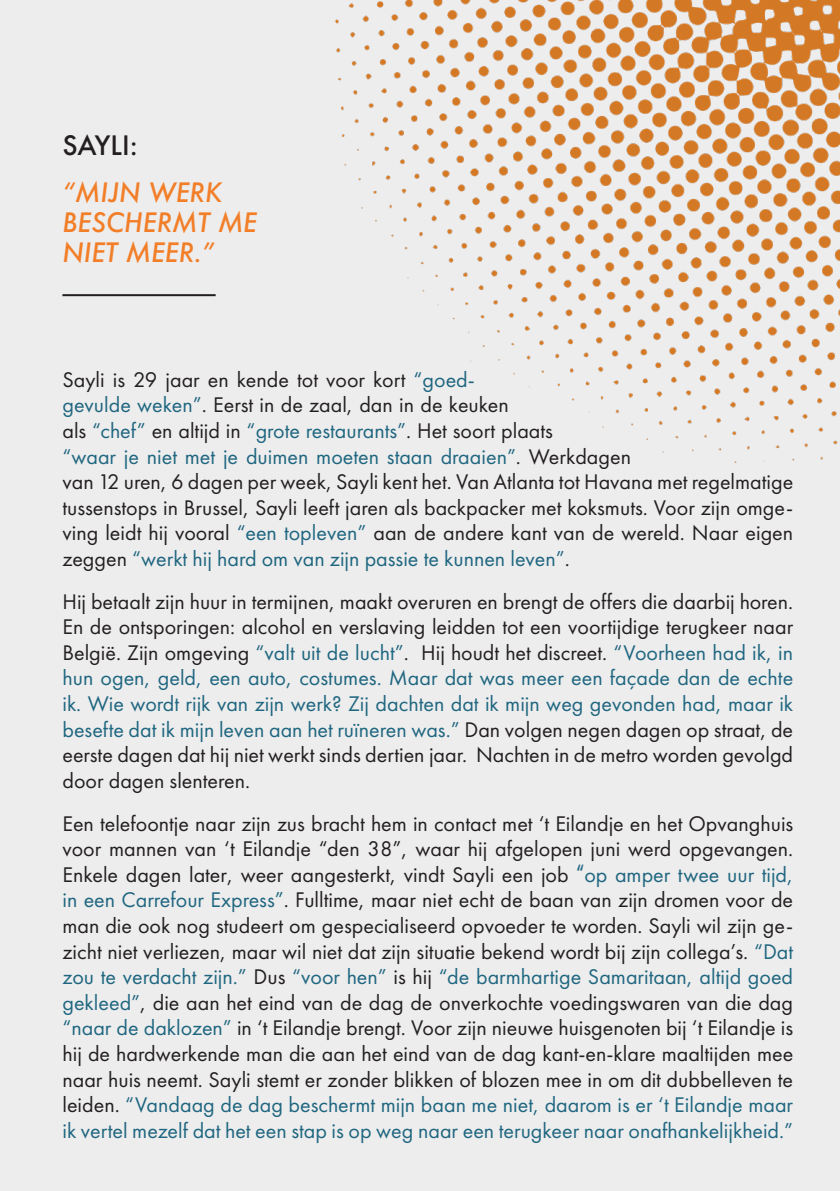
<style>
.page{position:relative;width:840px;height:1191px;background:#fff}
.page>*{position:absolute;margin:0;border:0;box-sizing:border-box;transform-origin:0 0}
.t1{font:italic 500 26px/30px "Futura";color:#f27e28}
.t2{font:500 26px "Futura";letter-spacing:-.005em;color:#231f20}
.t3{font:22px/25.6px "Futura PT";color:#231f20;text-align:justify}
.s1{color:#1f6680}
.s2{font-family:"Futura";font-weight:500;font-stretch:condensed;color:#1f6680}
</style>
<div class="page">
<div style="left:0;top:0;width:839px;height:1191px;background:#ededed"></div>
<hr style="left:62px;top:294px;width:153px;height:2px;background:#231f20">
<img style="left:335px;top:0;width:504px;height:463px">
<p class="t2" style="left:62px;top:127px;width:77px">SAYLI:</p>
<p class="t1" style="left:62px;top:177px;width:196px">“MIJN WERK<br>BESCHERMT ME<br>NIET MEER.”</p>
<p class="t3" style="left:62px;top:366px;width:732px;text-align:left">Sayli is 29 jaar en kende tot voor kort <span class="s1">“goed-<br>gevulde weken”</span>. Eerst in de zaal, dan in de keuken<br>als <span class="s1">“chef”</span> en altijd in <span class="s1">“grote restaurants”</span>. Het soort plaats<br><span class="s1">“waar je niet met je duimen moeten staan draaien”</span>. Werkdagen<br>van 12 uren, 6 dagen per week, Sayli kent het. Van Atlanta tot Havana met regelmatige tussenstops in Brussel, Sayli leeft jaren als backpacker met koksmuts. Voor zijn omge&shy;ving leidt hij vooral <span class="s1">“een topleven”</span> aan de andere kant van de wereld. Naar eigen zeggen <span class="s1">“werkt hij hard om van zijn passie te kunnen leven”</span>.</p>
<p class="t3" style="left:62px;top:588px;width:732px">Hij betaalt zijn huur in termijnen, maakt overuren en brengt de offers die daarbij horen.<br>En de ontsporingen: alcohol en verslaving leidden tot een voortijdige terugkeer naar België. Zijn omgeving <span class="s1">“valt uit de lucht”</span>. Hij houdt het discreet. <span class="s1">“Voorheen had ik, in hun ogen, geld, een auto, costumes. Maar dat was meer een façade dan de echte ik. Wie wordt rijk van zijn werk? Zij dachten dat ik mijn weg gevonden had, maar ik besefte dat ik mijn leven aan het ruïneren was.”</span> Dan volgen negen dagen op straat, de eerste dagen dat hij niet werkt sinds dertien jaar. Nachten in de metro worden gevolgd door dagen slenteren.</p>
<p class="t3" style="left:62px;top:810px;width:732px">Een telefoontje naar zijn zus bracht hem in contact met ‘t Eilandje en het Opvanghuis voor mannen van ‘t Eilandje “den 38”, waar hij afgelopen juni werd opgevangen.<br>Enkele dagen later, weer aangesterkt, vindt Sayli een job <span class="s2">“</span><span class="s1">op amper twee uur tijd, in een Carrefour Express”</span>. Fulltime, maar niet echt de baan van zijn dromen voor de man die ook nog studeert om gespecialiseerd opvoeder te worden. Sayli wil zijn ge&shy;zicht niet verliezen, maar wil niet dat zijn situatie bekend wordt bij zijn collega’s. <span class="s1">“Dat zou te verdacht zijn.”</span> Dus <span class="s1">“voor hen”</span> is hij <span class="s1">“de barmhartige Samaritaan, altijd goed gekleed”</span>, die aan het eind van de dag de onverkochte voedingswaren van die dag <span class="s1">“naar de daklozen”</span> in ‘t Eilandje brengt. Voor zijn nieuwe huisgenoten bij ‘t Eilandje is hij de hardwerkende man die aan het eind van de dag kant-en-klare maaltijden mee naar huis neemt. Sayli stemt er zonder blikken of blozen mee in om dit dubbelleven te leiden. <span class="s1">“Vandaag de dag beschermt mijn baan me niet, daarom is er ‘t Eilandje maar ik vertel mezelf dat het een stap is op weg naar een terugkeer naar onafhankelijkheid.”</span></p>
</div>
